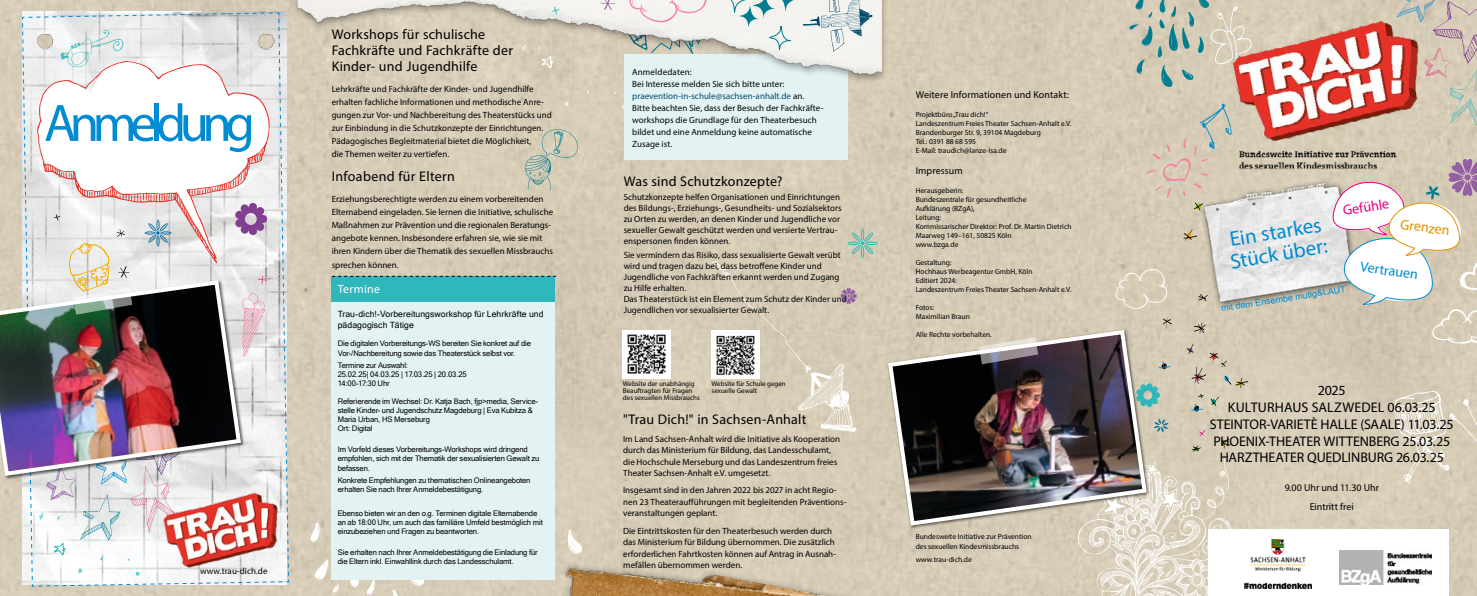
<style>
.page{position:relative;width:1477px;height:596px;background:#fff}
.page>*{position:absolute;margin:0;border:0;box-sizing:border-box;transform-origin:0 0}
.t1{font:53px "Myriad Pro";letter-spacing:-.125em;color:#008bd2}
.t2{font:21px/21.9px "Myriad Pro";color:#008bd2}
.t3{font:14.3px "Myriad Pro";color:#008bd2}
.t4{font:14.3px "Myriad Pro";color:#e5007d}
.t5{font:14.3px "Myriad Pro";color:#e29100}
.t6{font:14px/16px "Myriad Pro";letter-spacing:.01em;color:#000}
.t7{font:14px/16.8px "Myriad Pro";letter-spacing:-.01em;color:#000;text-align:center}
.t8{font:12px "Myriad Pro";letter-spacing:.025em;color:#fff}
.t9{font:10px/19px "Myriad Pro";letter-spacing:.005em;color:#000;text-align:center}
.t10{font:9px/13px "Myriad Pro";color:#000}
.t11{font:9px "Microsoft Sans Serif";color:#008bd2}
.t12{font:8.6px/10.8px "Microsoft Sans Serif";letter-spacing:.01em;color:#000}
.t13{font:7.7px/9.1px "Microsoft Sans Serif";letter-spacing:-.015em;color:#000}
.t14{font:7.5px/9px "Myriad Pro";color:#000}
.t15{font:7px/7px "Myriad Pro";color:#000}
.s1{color:#004a6f}
</style>
<div class="page">
<div style="left:0;top:0;width:1477px;height:595px;background:#d7cbb6"></div>
<svg style="left:525px;top:128px;width:55px;height:63px;background:#c7c6b3"></svg>
<img style="left:1198px;top:180px;width:131px;height:129px">
<svg style="left:1396px;top:0;width:81px;height:125px;background:#ccc3b6"></svg>
<svg style="left:1394px;top:390px;width:83px;height:93px;background:#dcd2c0"></svg>
<svg style="left:1198px;top:294px;width:10px;height:8px"></svg>
<svg style="left:1183px;top:229px;width:14px;height:12px"></svg>
<svg style="left:1187px;top:343px;width:61px;height:69px;background:#cec3af"></svg>
<svg style="left:1194px;top:322px;width:11px;height:11px"></svg>
<svg style="left:1146px;top:104px;width:86px;height:107px;background:#d2c7b5"></svg>
<svg style="left:1163px;top:317px;width:9px;height:12px"></svg>
<svg style="left:1159px;top:361px;width:11px;height:8px"></svg>
<svg style="left:1129px;top:0;width:123px;height:87px;background:#bfc3b2"></svg>
<svg style="left:1329px;top:158px;width:148px;height:187px"></svg>
<svg style="left:1115px;top:267px;width:53px;height:42px;background:#d9cfbb"></svg>
<svg style="left:1151px;top:383px;width:9px;height:24px"></svg>
<svg style="left:1076px;top:418px;width:194px;height:177px;background:#dbd2c0"></svg>
<svg style="left:350px;top:579px;width:9px;height:9px"></svg>
<svg style="left:392px;top:589px;width:8px;height:6px"></svg>
<svg style="left:308px;top:558px;width:31px;height:34px"></svg>
<svg style="left:367px;top:579px;width:8px;height:15px"></svg>
<svg style="left:410px;top:579px;width:15px;height:6px"></svg>
<svg style="left:310px;top:522px;width:10px;height:20px"></svg>
<svg style="left:568px;top:529px;width:15px;height:18px"></svg>
<div style="left:331px;top:276px;width:224px;height:303px;background:#e3f3f3"></div>
<div style="left:331px;top:276px;width:224px;height:25px;background:#2fb7bc"></div>
<svg style="left:332px;top:276px;width:224px;height:1px"></svg>
<svg style="left:712px;top:228px;width:165px;height:204px;background:#d6ccb8"></svg>
<div style="left:1208px;top:529px;width:240px;height:66px;background:#fff"></div>
<img style="left:1339px;top:550px;width:92px;height:34px">
<div style="left:624px;top:54px;width:224px;height:105px;background:#e3f3f3"></div>
<div style="left:291px;top:0;width:597px;height:84px;background:#000;opacity:.3"></div>
<img style="left:298px;top:0;width:584px;height:109px">
<svg style="left:622px;top:0;width:251px;height:57px"></svg>
<svg style="left:551px;top:6px;width:9px;height:9px"></svg>
<svg style="left:600px;top:0;width:15px;height:10px"></svg>
<img style="left:1245px;top:539px;width:66px;height:49px">
<svg style="left:0;top:278px;width:22px;height:200px;background:#646777"></svg>
<img style="left:22px;top:12px;width:267px;height:574px">
<img style="left:886px;top:327px;width:263px;height:200px">
<svg style="left:979px;top:337px;width:59px;height:27px;background:#a9a2a1"></svg>
<img style="left:622px;top:330px;width:48px;height:48px">
<img style="left:711px;top:330px;width:49px;height:48px">
<div style="left:540px;top:560px;width:592px;height:35px;background:#000;opacity:.3"></div>
<img style="left:563px;top:547px;width:265px;height:48px">
<img style="left:153px;top:489px;width:135px;height:79px">
<img style="left:1229px;top:15px;width:208px;height:165px">
<h1 class="t1" style="left:44px;top:90px;width:212px">Anmeldung</h1>
<p class="t10" style="left:200px;top:563px;width:69px">www.trau-dich.de</p>
<h3 class="t6" style="left:332px;top:26px;width:183px">Workshops für schulische<br>Fachkräfte und Fachkräfte der<br>Kinder- und Jugendhilfe</h3>
<p class="t10" style="left:332px;top:82px;width:222px">Lehrkräfte und Fachkräfte der Kinder- und Jugendhilfe erhalten fachliche Informationen und methodische Anre&shy;gungen zur Vor- und Nachbereitung des Theaterstücks und zur Einbindung in die Schutzkonzepte der Einrichtungen.<br>Pädagogisches Begleitmaterial bietet die Möglichkeit,<br>die Themen weiter zu vertiefen.</p>
<h3 class="t6" style="left:332px;top:168px;width:125px">Infoabend für Eltern</h3>
<p class="t10" style="left:332px;top:193px;width:223px">Erziehungsberechtigte werden zu einem vorbereitenden Elternabend eingeladen. Sie lernen die Initiative, schulische Maßnahmen zur Prävention und die regionalen Beratungs&shy;angebote kennen. Insbesondere erfahren sie, wie sie mit ihren Kindern über die Thematik des sexuellen Missbrauchs sprechen können.</p>
<h3 class="t8" style="left:338px;top:281px;width:44px">Termine</h3>
<p class="t12" style="left:338px;top:308px;width:207px">Trau-dich!-Vorbereitungsworkshop für Lehrkräfte und pädagogisch Tätige</p>
<p class="t13" style="left:338px;top:339px;width:195px">Die digitalen Vorbereitungs-WS bereiten Sie konkret auf die<br>Vor-/Nachbereitung sowie das Theaterstück selbst vor.</p>
<p class="t13" style="left:338px;top:360px;width:131px">Termine zur Auswahl:<br>25.02.25| 04.03.25 | 17.03.25 | 20.03.25<br>14:00-17:30 Uhr</p>
<p class="t13" style="left:338px;top:396px;width:202px">Referierende im Wechsel: Dr. Katja Bach, fjp&gt;media, Service&shy;stelle Kinder- und Jugendschutz Magdeburg | Eva Kubitza &amp; Maria Urban, HS Merseburg<br>Ort: Digital</p>
<p class="t13" style="left:338px;top:444px;width:203px">Im Vorfeld dieses Vorbereitungs-Workshops wird dringend empfohlen, sich mit der Thematik der sexualisierten Gewalt zu befassen.</p>
<p class="t13" style="left:338px;top:475px;width:194px">Konkrete Empfehlungen zu thematischen Onlineangeboten erhalten Sie nach Ihrer Anmeldebestätigung.</p>
<p class="t13" style="left:338px;top:507px;width:207px;line-height:9.4px">Ebenso bieten wir an den o.g. Terminen digitale Elternabende an ab 18:00 Uhr, um auch das familiäre Umfeld bestmöglich mit einzubeziehen und Fragen zu beantworten.</p>
<p class="t13" style="left:338px;top:547px;width:202px">Sie erhalten nach Ihrer Anmeldebestätigung die Einladung für die Eltern inkl. Einwahllink durch das Landesschulamt.</p>
<p class="t10" style="left:632px;top:66px;width:193px;line-height:12px">Anmeldedaten:<br>Bei Interesse melden Sie sich bitte unter: <span class="s1">praevention-in-schule@sachsen-anhalt.de</span> an.<br>Bitte beachten Sie, dass der Besuch der Fachkräfte&shy;workshops die Grundlage für den Theaterbesuch bildet und eine Anmeldung keine automatische Zusage ist.</p>
<h3 class="t6" style="left:624px;top:173px;width:160px">Was sind Schutzkonzepte?</h3>
<p class="t10" style="left:624px;top:191px;width:219px;line-height:11px">Schutzkonzepte helfen Organisationen und Einrichtungen des Bildungs-, Erziehungs-, Gesundheits- und Sozialsektors zu Orten zu werden, an denen Kinder und Jugendliche vor sexueller Gewalt geschützt werden und versierte Vertrau&shy;enspersonen finden können.</p>
<p class="t10" style="left:624px;top:249px;width:225px;line-height:11px">Sie vermindern das Risiko, dass sexualisierte Gewalt verübt wird und tragen dazu bei, dass betroffene Kinder und Jugendliche von Fachkräften erkannt werden und Zugang zu Hilfe erhalten.<br>Das Theaterstück ist ein Element zum Schutz der Kinder und Jugendlichen vor sexualisierter Gewalt.</p>
<p class="t15" style="left:623px;top:379px;width:78px">Website der unabhängig<br>Beauftragten für Fragen des sexuellen Missbrauchs</p>
<p class="t15" style="left:711px;top:379px;width:76px">Website für Schule gegen sexuelle Gewalt</p>
<h3 class="t6" style="left:623px;top:411px;width:185px">"Trau Dich!" in Sachsen-Anhalt</h3>
<p class="t10" style="left:623px;top:432px;width:218px;line-height:11.5px">Im Land Sachsen-Anhalt wird die Initiative als Kooperation durch das Ministerium für Bildung, das Landesschulamt, die Hochschule Merseburg und das Landeszentrum freies Theater Sachsen-Anhalt e.V. umgesetzt.</p>
<p class="t10" style="left:623px;top:484px;width:225px;line-height:11.5px">Insgesamt sind in den Jahren 2022 bis 2027 in acht Regio&shy;nen 23 Theateraufführungen mit begleitenden Präventions&shy;veranstaltungen geplant.</p>
<p class="t10" style="left:623px;top:524px;width:215px;line-height:11.5px">Die Eintrittskosten für den Theaterbesuch werden durch das Ministerium für Bildung übernommen. Die zusätzlich erforderlichen Fahrtkosten können auf Antrag in Ausnah&shy;mefällen übernommen werden.</p>
<p class="t9" style="left:916px;top:85px;width:155px">Weitere Informationen und Kontakt:</p>
<p class="t14" style="left:916px;top:109px;width:157px">Projektbüro „Trau dich!“<br>Landeszentrum Freies Theater Sachsen-Anhalt e.V.<br>Brandenburger Str. 9, 39104 Magdeburg<br>Tel.: 0391 88 68 595<br>E-Mail: traudich@lanze-lsa.de</p>
<p class="t9" style="left:916px;top:161px;width:49px">Impressum</p>
<p class="t14" style="left:916px;top:185px;width:157px">Herausgeberin:<br>Bundeszentrale für gesundheitliche<br>Aufklärung (BZgA),<br>Leitung:<br>Kommissarischer Direktor: Prof. Dr. Martin Dietrich<br>Maarweg 149–161, 50825 Köln<br>www.bzga.de</p>
<p class="t14" style="left:916px;top:257px;width:157px">Gestaltung:<br>Hochhaus Werbeagentur GmbH, Köln<br>Editiert 2024:<br>Landeszentrum Freies Theater Sachsen-Anhalt e.V.</p>
<p class="t14" style="left:916px;top:302px;width:56px">Fotos:<br>Maximilian Braun</p>
<p class="t14" style="left:916px;top:329px;width:78px">Alle Rechte vorbehalten.</p>
<p class="t14" style="left:916px;top:531px;width:117px;line-height:10px">Bundesweite Initiative zur Prävention des sexuellen Kindesmissbrauchs</p>
<p class="t14" style="left:916px;top:554px;width:58px">www.trau-dich.de</p>
<h2 class="t2" style="left:1225px;top:228px;width:100px;rotate:-9deg">Ein starkes<br>Stück über:</h2>
<h3 class="t4" style="left:1342px;top:201px;width:48px;rotate:-8deg">Gefühle</h3>
<h3 class="t5" style="left:1402px;top:215px;width:51px;rotate:8deg">Grenzen</h3>
<h3 class="t3" style="left:1362px;top:258px;width:59px;rotate:8deg">Vertrauen</h3>
<p class="t11" style="left:1220px;top:302px;width:127px;rotate:-9deg">mit dem Ensembe mutig&amp;LAUT</p>
<h3 class="t7" style="left:1210px;top:381px;width:245px">2025<br>KULTURHAUS SALZWEDEL 06.03.25<br>STEINTOR-VARIETÈ HALLE (SAALE) 11.03.25<br>PHOENIX-THEATER WITTENBERG 25.03.25<br>HARZTHEATER QUEDLINBURG 26.03.25</h3>
<p class="t9" style="left:1285px;top:478px;width:96px">9.00 Uhr und 11.30 Uhr<br>Eintritt frei</p>
</div>
